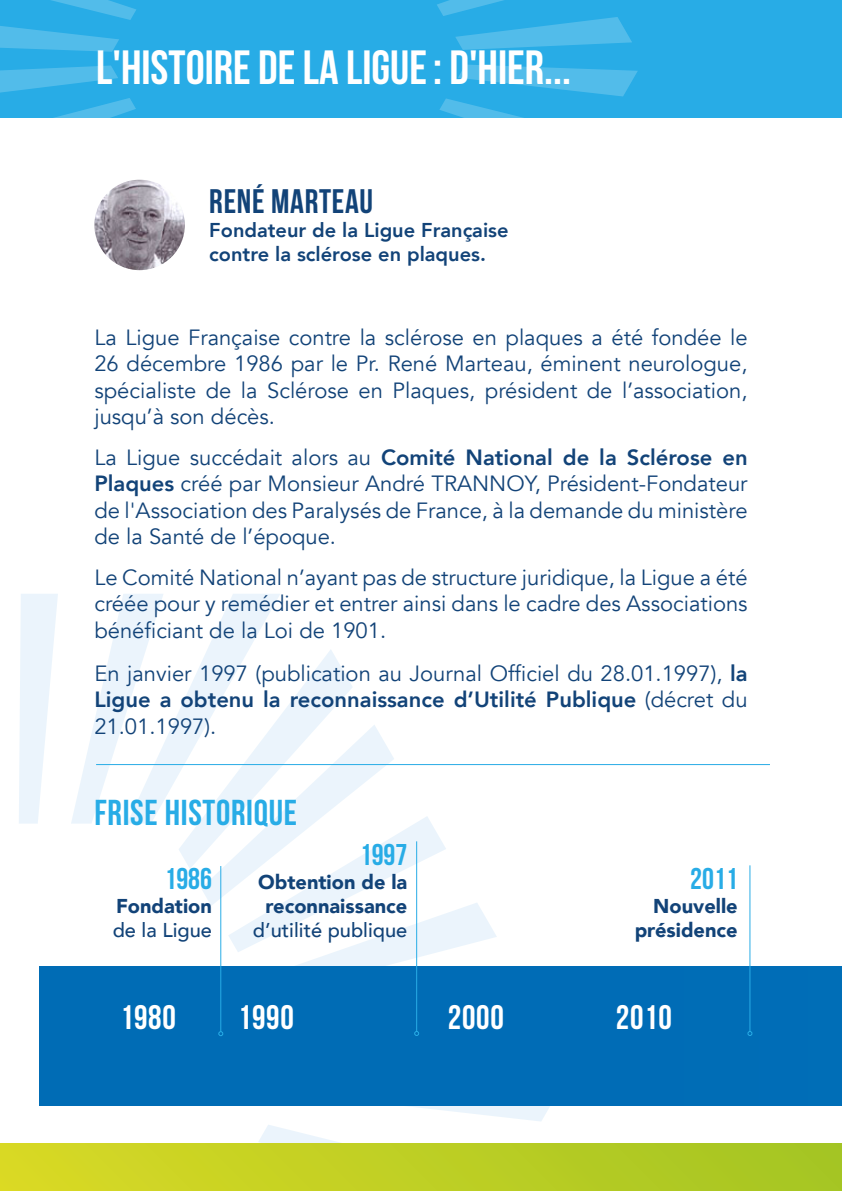
<style>
.page{position:relative;width:842px;height:1191px;background:#fff}
.page>*{position:absolute;margin:0;border:0;box-sizing:border-box;transform-origin:0 0}
.t1{font:700 48px "Bebas Neue";color:#fff}
.t2{font:700 36px "Bebas Neue";letter-spacing:.02em;color:#28ace6}
.t3{font:34px "Bebas Neue";letter-spacing:.02em;color:#fff}
.t4{font:700 34px "Bebas Neue";letter-spacing:.02em;color:#124378}
.TC{font:700 30px "Bebas Neue";color:#28ace6}
.TC-2{font:22px/26.4px "Avenir";color:#124378;text-align:justify}
.TC-3{font:900 20px/24px "Avenir";color:#124378;text-align:right}
.t5{font:800 20px/24px "Avenir";color:#124378}
.s1{font-weight:800}
.s2{font-weight:500}
</style>
<div class="page">
<svg style="left:19px;top:594px;width:39px;height:229px"></svg>
<svg style="left:258px;top:1105px;width:306px;height:39px"></svg>
<div style="left:0;top:0;width:842px;height:117px;background:#28ace6"></div>
<svg style="left:0;top:0;width:136px;height:52px"></svg>
<svg style="left:437px;top:0;width:195px;height:50px"></svg>
<svg style="left:439px;top:65px;width:199px;height:52px"></svg>
<svg style="left:0;top:65px;width:136px;height:52px"></svg>
<hr style="left:96px;top:764px;width:674px;height:1px;background:#28ace6">
<div style="left:0;top:1144px;width:842px;height:47px;background:linear-gradient(to right,#d9d924,#a4c523)"></div>
<div style="left:40px;top:966px;width:802px;height:139px;background:#006cb6"></div>
<svg style="left:71px;top:594px;width:484px;height:442px"></svg>
<img style="left:94px;top:180px;width:91px;height:90px;border-radius:45px">
<hr style="left:749px;top:865px;width:1px;height:166px;background:#28ace6">
<svg style="left:747px;top:1031px;width:5px;height:5px"></svg>
<p class="t1" style="left:96px;top:41px;width:476px">L'HISTOIRE DE LA LIGUE: D'HIER...</p>
<h1 class="t4" style="left:209px;top:182px;width:165px">RENÉ MARTEAU</h1>
<h1 class="t5" style="left:209px;top:218px;width:301px">Fondateur de la Ligue Française contre la sclérose en plaques.</h1>
<p class="TC-2" style="left:94px;top:324px;width:655px">La Ligue Française contre la sclérose en plaques a été fondée le 26 décembre 1986 par le Pr. René Marteau, éminent neurologue, spécialiste de la Sclérose en Plaques, président de l’association, jusqu’à son décès.</p>
<p class="TC-2" style="left:94px;top:444px;width:655px">La Ligue succédait alors au <span class="s1">Comité National de la Sclérose en Plaques</span> créé par Monsieur André TRANNOY, Président-Fondateur de l'Association des Paralysés de France, à la demande du ministère de la Santé de l’époque.</p>
<p class="TC-2" style="left:94px;top:564px;width:655px">Le Comité National n’ayant pas de structure juridique, la Ligue a été créée pour y remédier et entrer ainsi dans le cadre des Associations bénéficiant de la Loi de 1901.</p>
<p class="TC-2" style="left:94px;top:660px;width:655px">En janvier 1997 (publication au Journal Officiel du 28.01.1997), <span class="s1">la Ligue a obtenu la reconnaissance d’Utilité Publique</span> (décret du 21.01.1997).</p>
<h1 class="t2" style="left:94px;top:793px;width:204px">FRISE HISTORIQUE</h1>
<p class="TC" style="left:164px;top:862px;width:49px">1986</p>
<p class="TC-3" style="left:113px;top:893px;width:101px;text-align:left">Fondation <span class="s2">de la Ligue</span></p>
<p class="TC" style="left:360px;top:837px;width:49px">1997</p>
<p class="TC-3" style="left:253px;top:869px;width:156px">Obtention de la reconnaissance <span class="s2">d’utilité publique</span></p>
<h1 class="t3" style="left:120px;top:998px;width:57px">1980</h1>
<h1 class="t3" style="left:238px;top:998px;width:57px">1990</h1>
<h1 class="t3" style="left:448px;top:998px;width:57px">2000</h1>
<p class="TC" style="left:690px;top:862px;width:49px">2011</p>
<p class="TC-3" style="left:635px;top:893px;width:105px">Nouvelle présidence</p>
<h1 class="t3" style="left:616px;top:998px;width:57px">2010</h1>
</div>
